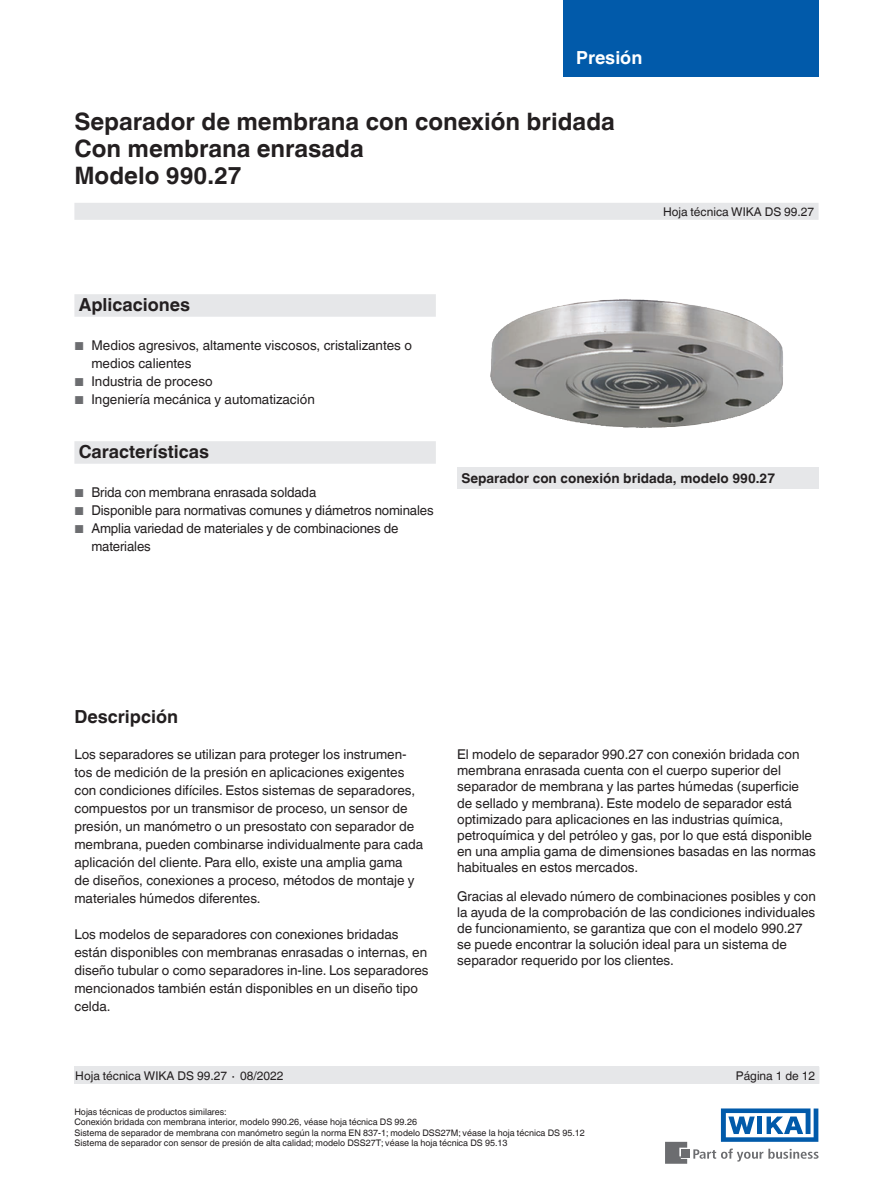
<style>
.page{position:relative;width:893px;height:1188px;background:#fff}
.page>*{position:absolute;margin:0;border:0;box-sizing:border-box;transform-origin:0 0}
.t1{font:700 24px/27px "Helvetica World";color:#231f20}
.t2{font:700 18px "Helvetica World";color:#231f20}
.t3{font:700 18px "Helvetica World";color:#fff}
.t4{font:13.5px/18px "Helvetica World";color:#231f20}
.t5{font:700 13.5px "Helvetica World";color:#231f20}
.t6{font:12px "Helvetica World";color:#231f20}
.t7{font:9px/10.5px "Helvetica World";color:#231f20}
.s1{font-size:11.55px;color:#6c6d70}
</style>
<div class="page">
<svg style="left:693px;top:1149px;width:126px;height:13px"></svg>
<div style="left:682px;top:1150px;width:8px;height:8px;background:#6c6d70"></div>
<svg style="left:665px;top:1142px;width:22px;height:22px"></svg>
<svg style="left:721px;top:1108px;width:97px;height:34px"></svg>
<div style="left:563px;top:0;width:256px;height:76px;background:#015aaa"></div>
<div style="left:74px;top:203px;width:745px;height:17px;background:#e6e7e9"></div>
<div style="left:74px;top:1066px;width:745px;height:18px;background:#e6e7e9"></div>
<div style="left:74px;top:294px;width:362px;height:23px;background:#e6e7e9"></div>
<div style="left:74px;top:441px;width:362px;height:23px;background:#e6e7e9"></div>
<div style="left:457px;top:468px;width:361px;height:21px;background:#e6e7e9"></div>
<img style="left:490px;top:299px;width:282px;height:129px">
<h2 class="t3" style="left:576px;top:47px;width:68px">Presión</h2>
<h1 class="t1" style="left:74px;top:108px;width:542px">Separador de membrana con conexión bridada<br>Con membrana enrasada<br>Modelo 990.27</h1>
<p class="t6" style="left:663px;top:204px;width:153px">Hoja técnica WIKA DS 99.27</p>
<h2 class="t2" style="left:79px;top:295px;width:113px">Aplicaciones</h2>
<p class="t4" style="left:91px;top:337px;width:322px;text-indent:-17px"><span class="s1">■</span> Medios agresivos, altamente viscosos, cristalizantes o medios calientes</p>
<p class="t4" style="left:74px;top:373px;width:140px"><span class="s1">■</span> Industria de proceso</p>
<p class="t4" style="left:74px;top:391px;width:242px"><span class="s1">■</span> Ingeniería mecánica y automatización</p>
<h2 class="t2" style="left:79px;top:442px;width:132px">Características</h2>
<p class="t4" style="left:74px;top:484px;width:243px"><span class="s1">■</span> Brida con membrana enrasada soldada</p>
<p class="t4" style="left:74px;top:502px;width:361px"><span class="s1">■</span> Disponible para normativas comunes y diámetros nominales</p>
<p class="t4" style="left:91px;top:520px;width:308px;text-indent:-17px"><span class="s1">■</span> Amplia variedad de materiales y de combinaciones de materiales</p>
<p class="t5" style="left:461px;top:471px;width:315px">Separador con conexión bridada, modelo 990.27</p>
<h2 class="t2" style="left:74px;top:706px;width:105px">Descripción</h2>
<p class="t4" style="left:74px;top:745px;width:350px">Los separadores se utilizan para proteger los instrumen&shy;tos de medición de la presión en aplicaciones exigentes con condiciones difíciles. Estos sistemas de separadores, compuestos por un transmisor de proceso, un sensor de presión, un manómetro o un presostato con separador de membrana, pueden combinarse individualmente para cada aplicación del cliente. Para ello, existe una amplia gama<br>de diseños, conexiones a proceso, métodos de montaje y materiales húmedos diferentes.</p>
<p class="t4" style="left:74px;top:925px;width:356px">Los modelos de separadores con conexiones bridadas están disponibles con membranas enrasadas o internas, en diseño tubular o como separadores in-line. Los separadores mencionados también están disponibles en un diseño tipo celda.</p>
<p class="t6" style="left:75px;top:1069px;width:210px">Hoja técnica WIKA DS 99.27 ∙ 08/2022</p>
<p class="t4" style="left:457px;top:746px;width:360px;line-height:16.2px">El modelo de separador 990.27 con conexión bridada con membrana enrasada cuenta con el cuerpo superior del separador de membrana y las partes húmedas (superficie de sellado y membrana). Este modelo de separador está optimizado para aplicaciones en las industrias química, petroquímica y del petróleo y gas, por lo que está disponible en una amplia gama de dimensiones basadas en las normas habituales en estos mercados.</p>
<p class="t4" style="left:457px;top:888px;width:360px;line-height:16.2px">Gracias al elevado número de combinaciones posibles y con la ayuda de la comprobación de las condiciones individuales de funcionamiento, se garantiza que con el modelo 990.27 se puede encontrar la solución ideal para un sistema de separador requerido por los clientes.</p>
<p class="t6" style="left:736px;top:1068px;width:81px">Página 1 de 12</p>
<p class="t7" style="left:74px;top:1107px;width:512px">Hojas técnicas de productos similares:<br>Conexión bridada con membrana interior, modelo 990.26, véase hoja técnica DS 99.26<br>Sistema de separador de membrana con manómetro según la norma EN 837-1; modelo DSS27M; véase la hoja técnica DS 95.12<br>Sistema de separador con sensor de presión de alta calidad; modelo DSS27T; véase la hoja técnica DS 95.13</p>
</div>
